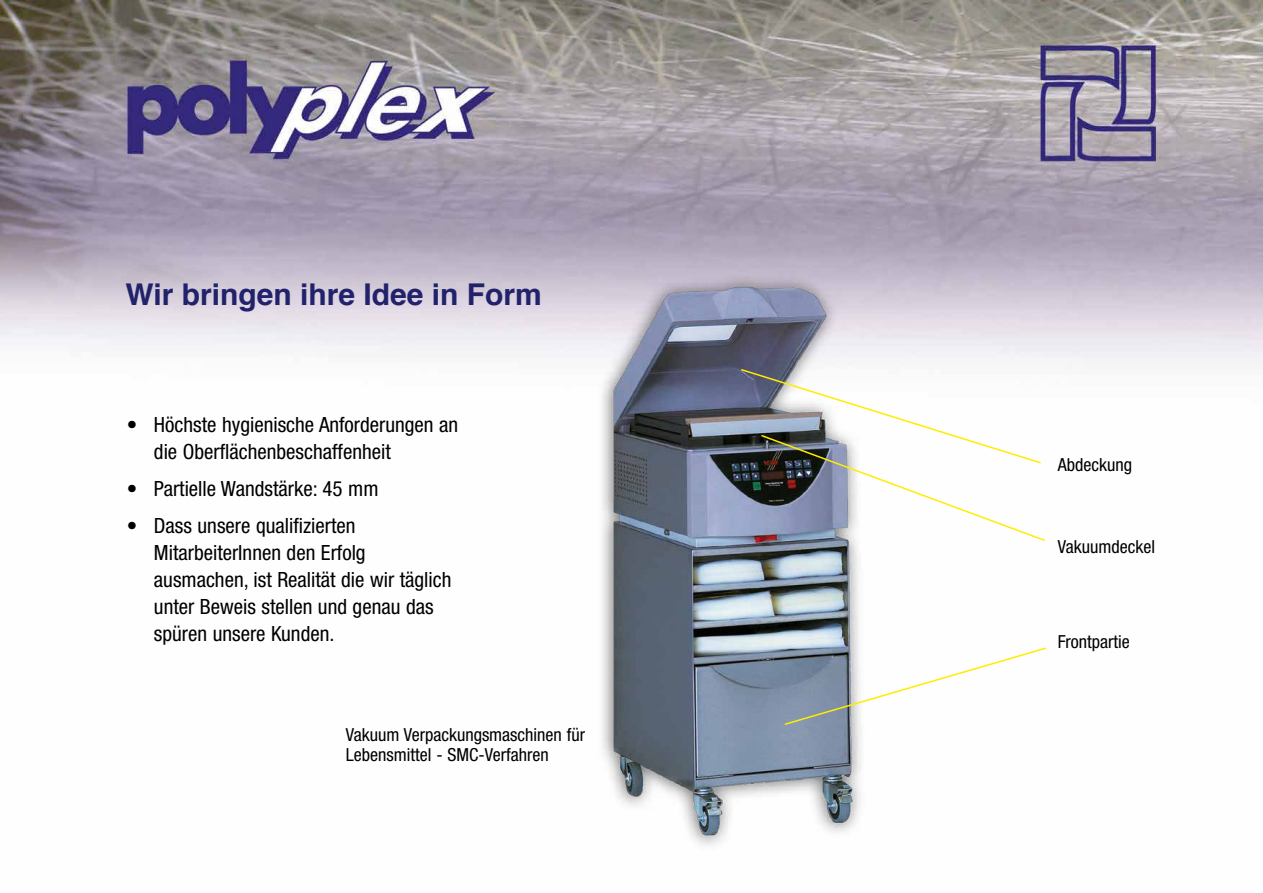
<style>
.page{position:relative;width:1263px;height:893px;background:#fff}
.page>*{position:absolute;margin:0;border:0;box-sizing:border-box;transform-origin:0 0}
.t1{font:700 30px "Helvetica";color:#21226b}
.t2{font:condensed 21px/27px "Helvetica Neue";color:#000}
.t3{font:condensed 18px/19.8px "Helvetica Neue";color:#000}
</style>
<div class="page">
<img style="left:0;top:0;width:1263px;height:363px">
<img style="left:580px;top:259px;width:335px;height:587px">
<svg style="left:783px;top:646px;width:263px;height:80px"></svg>
<svg style="left:739px;top:368px;width:306px;height:174px"></svg>
<h1 class="t1" style="left:125px;top:270px;width:418px">Wir bringen ihre Idee in Form</h1>
<p class="t2" style="left:154px;top:410px;width:306px;text-indent:-27px">• Höchste hygienische Anforderungen an die Oberflächenbeschaffenheit</p>
<p class="t2" style="left:127px;top:475px;width:253px">• Partielle Wandstärke: 45 mm</p>
<p class="t2" style="left:154px;top:512px;width:299px;text-indent:-27px">• Dass unsere qualifizierten<br>MitarbeiterInnen den Erfolg ausmachen, ist Realität die wir täglich unter Beweis stellen und genau das spüren unsere Kunden.</p>
<p class="t3" style="left:346px;top:725px;width:241px">Vakuum Verpackungsmaschinen für<br>Lebensmittel - SMC-Verfahren</p>
<p class="t3" style="left:1058px;top:455px;width:76px">Abdeckung</p>
<p class="t3" style="left:1058px;top:537px;width:99px">Vakuumdeckel</p>
<p class="t3" style="left:1058px;top:631px;width:73px">Frontpartie</p>
</div>
